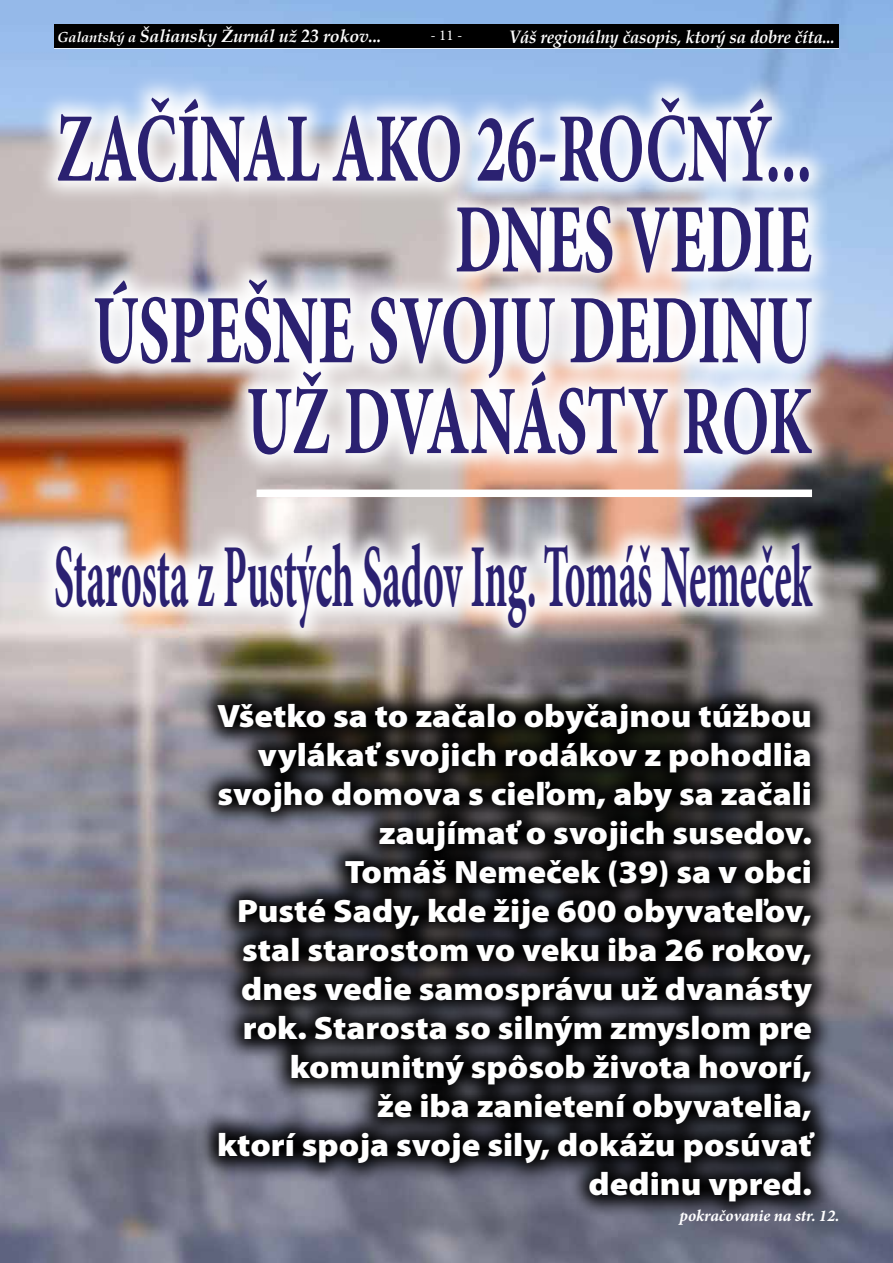
<style>
.page{position:relative;width:893px;height:1263px;background:#fff}
.page>*{position:absolute;margin:0;border:0;box-sizing:border-box;transform-origin:0 0}
.t1{font:700 98.4px/90.8px "Minion Pro";color:#2b2171;text-align:right;scale:.62 1}
.t2{font:700 90px "Minion Pro";letter-spacing:-.005em;color:#2b2171;scale:.44 1}
.t3{font:900 32.55px/39px "Myriad Pro";color:#fff;text-align:right;scale:1.07 1}
.t4{font:italic 700 18px "Book Antiqua";letter-spacing:-.01em;color:#fff;scale:.93 1}
.t5{font:italic 700 17.7px "Book Antiqua";letter-spacing:-.01em;color:#fff}
.t6{font:italic 700 16.5px "Minion Pro";letter-spacing:-.005em;color:#fff}
.t7{font:15px "Minion Pro";color:#fff}
.s1{font-size:14.55px}
</style>
<div class="page">
<img style="left:0;top:0;width:893px;height:1263px">
<img style="left:32px;top:74px;width:804px;height:578px">
<svg style="left:195px;top:680px;width:643px;height:545px;background:#2c2c30"></svg>
<div style="left:257px;top:489px;width:555px;height:8px;background:#fff"></div>
<hr style="left:54px;top:47px;width:785px;height:2px;background:#fff">
<div style="left:54px;top:24px;width:785px;height:24px;background:#000"></div>
<p class="t5" style="left:57px;top:24px;width:326px"><span class="s1">Galantský a</span> Šaliansky Žurnál už 23 rokov...</p>
<p class="t7" style="left:431px;top:26px;width:33px">- 11 -</p>
<p class="t4" style="left:509px;top:24px;width:352px">Váš regionálny časopis, ktorý sa dobre číta...</p>
<h1 class="t1" style="left:56px;top:108px;width:1221px">ZAČÍNAL AKO 26-ROČNÝ...<br>DNES VEDIE<br>ÚSPEŠNE SVOJU DEDINU<br>UŽ DVANÁSTY ROK</h1>
<h2 class="t2" style="left:54px;top:523px;width:1724px">Starosta z Pustých Sadov Ing. Tomáš Nemeček</h2>
<p class="t3" style="left:217px;top:697px;width:558px">Všetko sa to začalo obyčajnou túžbou vylákať svojich rodákov z pohodlia svojho domova s cieľom, aby sa začali zaujímať o svojich susedov.<br>Tomáš Nemeček (39) sa v obci<br>Pusté Sady, kde žije 600 obyvateľov, stal starostom vo veku iba 26 rokov, dnes vedie samosprávu už dvanásty rok. Starosta so silným zmyslom pre komunitný spôsob života hovorí,<br>že iba zanietení obyvatelia,<br>ktorí spoja svoje sily, dokážu posúvať dedinu vpred.</p>
<p class="t6" style="left:680px;top:1206px;width:161px">pokračovanie na str. 12.</p>
</div>
